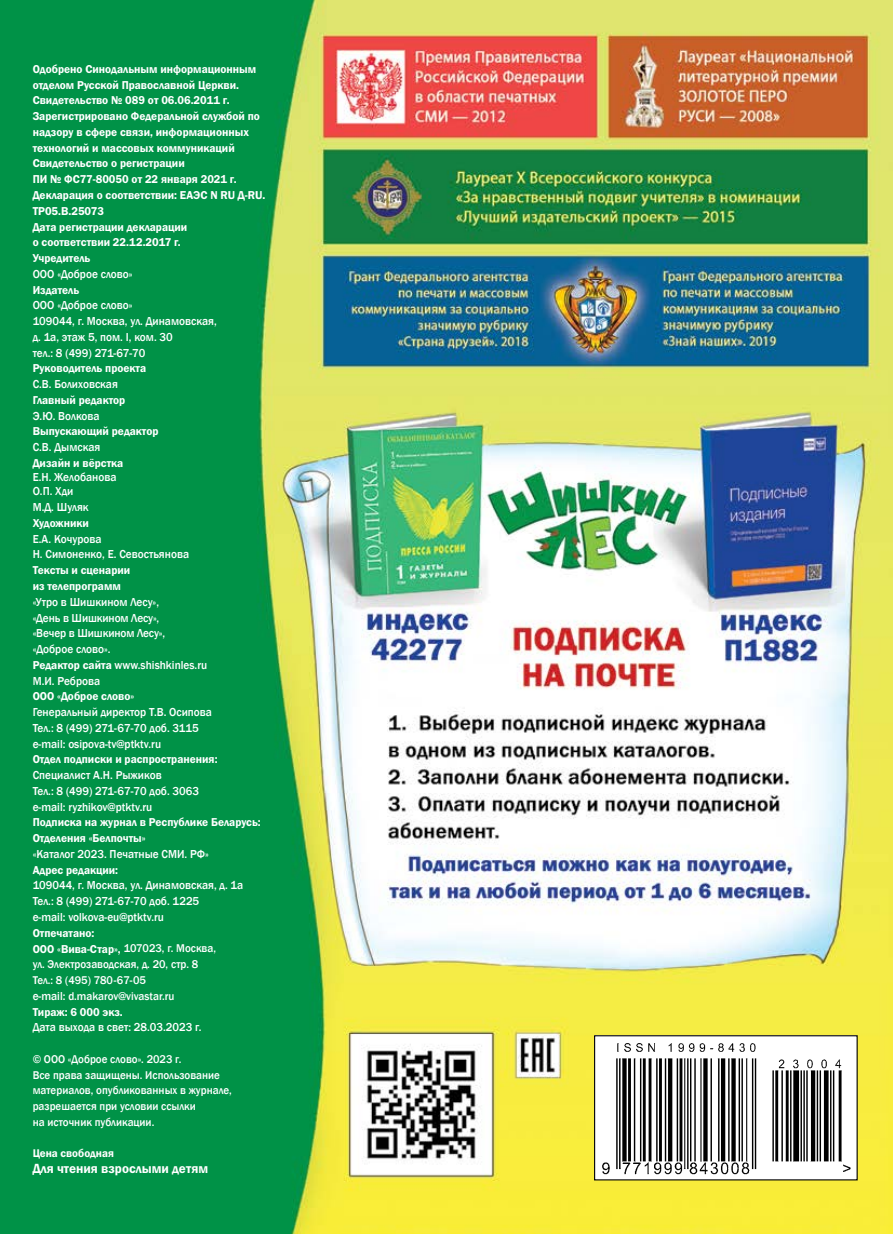
<style>
.page{position:relative;width:893px;height:1234px;background:#fff}
.page>*{position:absolute;margin:0;border:0;box-sizing:border-box;transform-origin:0 0}
.t1{font:600 13.8px "Franklin Gothic";color:#fff;scale:.95 1}
.t2{font:500 11.85px/15.8px "Franklin Gothic";color:#fff;scale:.95 1}
.t3{font:600 11.85px/15.8px "Franklin Gothic";color:#fff;scale:.95 1}
.t4{font:500 11.55px/15.8px "Franklin Gothic";color:#fff;scale:.95 1}
.t5{font:600 11.55px "Franklin Gothic";color:#fff;scale:.95 1}
.s1{font-weight:600}
.s2{font-weight:600;font-size:11.85px}
.s3{font-size:11.85px}
</style>
<div class="page">
<img style="left:0;top:0;width:893px;height:1233px">
<div style="left:595px;top:1035px;width:262px;height:144px;background:#fff"></div>
<img style="left:602px;top:1043px;width:249px;height:132px">
<div style="left:594px;top:1034px;width:264px;height:146px;border:1px solid #000"></div>
<p class="t3" style="left:33px;top:61px;width:246px">Одобрено Синодальным информационным отделом Русской Православной Церкви.<br>Свидетельство № 089 от 06.06.2011 г.<br>Зарегистрировано Федеральной службой по надзору в сфере связи, информационных технологий и массовых коммуникаций<br>Свидетельство о регистрации<br>ПИ № ФС77-80050 от 22 января 2021 г.<br>Декларация о соответствии: ЕАЭС N RU Д-RU.<br>ТР05.В.25073<br>Дата регистрации декларации<br>о соответствии 22.12.2017 г.<br>Учредитель</p>
<p class="t2" style="left:33px;top:266px;width:107px">ООО «Доброе слово»</p>
<p class="t3" style="left:33px;top:282px;width:50px">Издатель</p>
<p class="t2" style="left:33px;top:297px;width:195px">ООО «Доброе слово»<br>109044, г. Москва, ул. Динамовская, д. 1а, этаж 5, пом. I, ком. 30<br>тел.: 8 (499) 271-67-70</p>
<p class="t3" style="left:33px;top:360px;width:121px">Руководитель проекта</p>
<p class="t2" style="left:33px;top:376px;width:91px">С.В. Болиховская</p>
<p class="t3" style="left:33px;top:392px;width:99px">Главный редактор</p>
<p class="t2" style="left:33px;top:408px;width:72px">Э.Ю. Волкова</p>
<p class="t3" style="left:33px;top:423px;width:134px">Выпускающий редактор</p>
<p class="t2" style="left:33px;top:439px;width:73px">С.В. Дымская</p>
<p class="t3" style="left:33px;top:455px;width:97px">Дизайн и вёрстка</p>
<p class="t2" style="left:33px;top:470px;width:90px;line-height:14.2px">Е.Н. Желобанова<br>О.П. Хди</p>
<p class="t2" style="left:33px;top:499px;width:60px">М.Д. Шуляк</p>
<p class="t3" style="left:33px;top:515px;width:61px">Художники</p>
<p class="t2" style="left:33px;top:531px;width:166px">Е.А. Кочурова<br>Н. Симоненко, Е. Севостьянова</p>
<p class="t3" style="left:33px;top:562px;width:104px">Тексты и сценарии из телепрограмм</p>
<p class="t2" style="left:33px;top:594px;width:185px">«Утро в Шишкином Лесу»,<br>«День в Шишкином Лесу»,<br>«Вечер в Шишкином Лесу», «Доброе слово».<br><span class="s1">Редактор сайта</span> www.shishkinles.ru<br>М.И. Реброва</p>
<p class="t3" style="left:33px;top:688px;width:109px">ООО «Доброе слово»</p>
<p class="t2" style="left:33px;top:704px;width:190px">Генеральный директор Т.В. Осипова<br>Тел.: 8 (499) 271-67-70 доб. 3115 e-mail: osipova-tv@ptktv.ru</p>
<p class="t3" style="left:33px;top:751px;width:196px">Отдел подписки и распространения:</p>
<p class="t2" style="left:33px;top:767px;width:177px">Специалист А.Н. Рыжиков<br>Тел.: 8 (499) 271-67-70 доб. 3063 e-mail: ryzhikov@ptktv.ru</p>
<p class="t3" style="left:33px;top:814px;width:242px">Подписка на журнал в Республике Беларусь:<br>Отделения «Белпочты»</p>
<p class="t2" style="left:33px;top:846px;width:187px">«Каталог 2023. Печатные СМИ. РФ»</p>
<p class="t3" style="left:33px;top:861px;width:91px">Адрес редакции:</p>
<p class="t2" style="left:33px;top:877px;width:223px">109044, г. Москва, ул. Динамовская, д. 1а<br>Тел.: 8 (499) 271-67-70 доб. 1225<br>e-mail: volkova-eu@ptktv.ru</p>
<p class="t3" style="left:33px;top:924px;width:67px">Отпечатано:</p>
<p class="t4" style="left:33px;top:940px;width:194px"><span class="s2">ООО «Вива-Стар»,</span> 107023, г. Москва, ул. Электрозаводская, д. 20, стр. 8<br>Тел.: 8 (495) 780-67-05<br><span class="s3">e-mail:</span> d.makarov@vivastar.ru</p>
<p class="t3" style="left:33px;top:1003px;width:96px">Тираж: 6 000 экз.</p>
<p class="t2" style="left:33px;top:1019px;width:179px">Дата выхода в свет: 28.03.2023 г.</p>
<p class="t4" style="left:33px;top:1050px;width:211px">© ООО «Доброе слово». 2023 г.<br>Все права защищены. Использование материалов, опубликованных в журнале, разрешается при условии ссылки<br>на источник публикации.</p>
<p class="t5" style="left:33px;top:1146px;width:87px">Цена свободная</p>
<p class="t1" style="left:33px;top:1159px;width:186px">Для чтения взрослыми детям</p>
</div>
